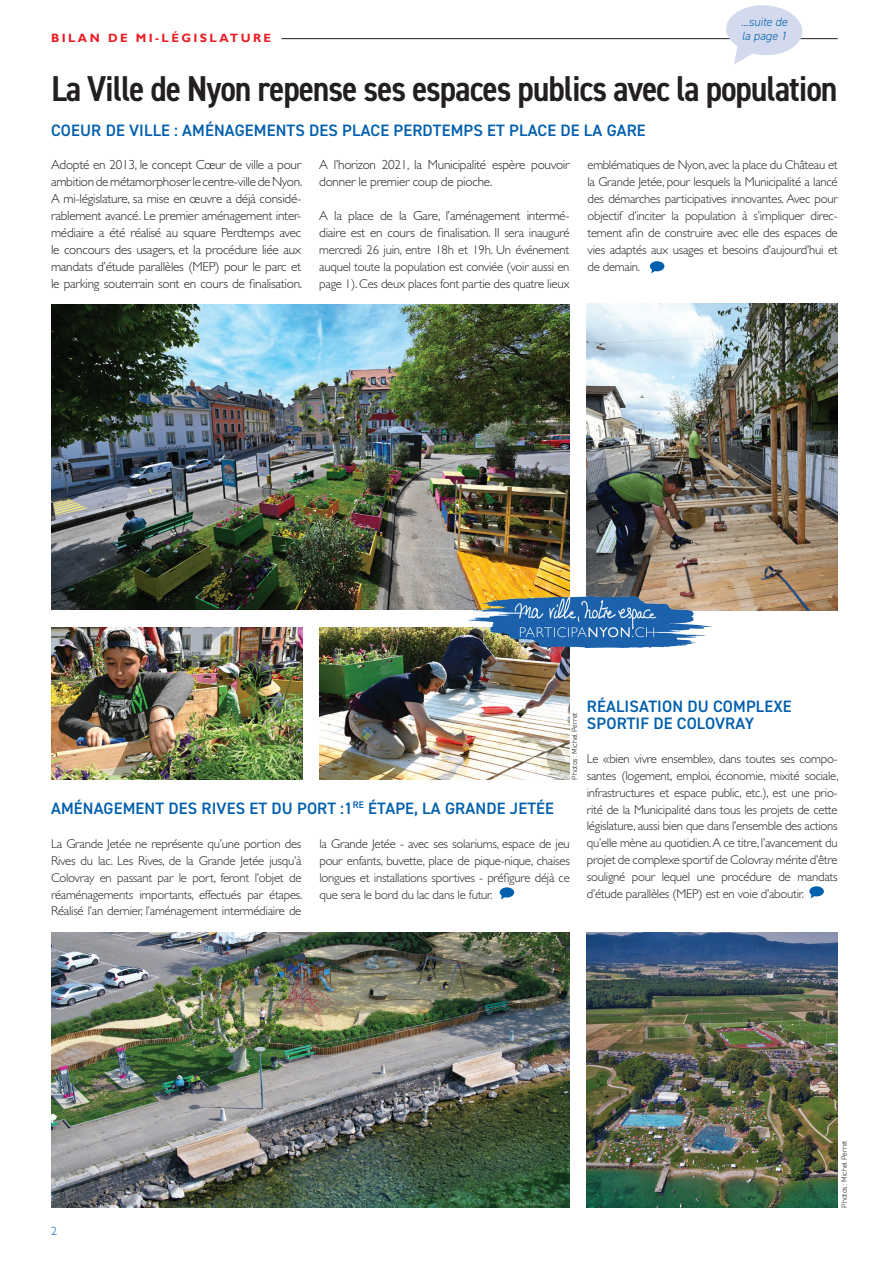
<style>
.page{position:relative;width:893px;height:1263px;background:#fff}
.page>*{position:absolute;margin:0;border:0;box-sizing:border-box;transform-origin:0 0}
.t1{font:600 condensed 36px "DIN2014";letter-spacing:-.03em;color:#231f20;scale:1.05 1}
.t2{font:600 16.5px/17px "DIN2014";letter-spacing:.01em;color:#015fae}
.t3{font:300 13.2px/17px "Gill Sans Std";letter-spacing:-.02em;color:#231f20}
.t4{font:300 12.75px/17px "Gill Sans Std";letter-spacing:-.02em;color:#231f20;text-align:justify}
.t5{font:700 12px "Gill Sans";letter-spacing:.2em;color:#ee1d23}
.t6{font:italic 300 12px/13.5px "DIN2014";letter-spacing:.005em;color:#015fae}
.t7{font:300 12px "Gill Sans Std";color:#015fae}
.t8{font:300 7.5px "DIN2014";color:#231f20}
.s1{font-size:12.75px}
</style>
<div class="page">
<img style="left:587px;top:304px;width:251px;height:306px">
<img style="left:319px;top:627px;width:251px;height:153px">
<img style="left:51px;top:932px;width:519px;height:276px">
<img style="left:51px;top:627px;width:251px;height:153px">
<img style="left:51px;top:305px;width:519px;height:304px">
<hr style="left:281px;top:38px;width:557px;height:1px;background:#231f20">
<svg style="left:726px;top:5px;width:77px;height:60px"></svg>
<svg style="left:650px;top:261px;width:14px;height:12px"></svg>
<svg style="left:500px;top:887px;width:14px;height:12px"></svg>
<svg style="left:809px;top:886px;width:15px;height:12px"></svg>
<img style="left:467px;top:597px;width:244px;height:51px">
<img style="left:587px;top:932px;width:251px;height:276px">
<p class="t5" style="left:51px;top:31px;width:222px">BILAN DE MI-LÉGISLATURE</p>
<p class="t6" style="left:741px;top:15px;width:47px">...suite de la page 1</p>
<h1 class="t1" style="left:51px;top:65px;width:751px">La Ville de Nyon repense ses espaces publics avec la population</h1>
<p class="t2" style="left:51px;top:121px;width:596px">COEUR DE VILLE : AMÉNAGEMENTS DES PLACE PERDTEMPS ET PLACE DE LA GARE</p>
<p class="t3" style="left:51px;top:157px;width:253px;text-align:justify">Adopté en 2013, le concept Cœur de ville a pour ambition de métamorphoser le centre-ville de Nyon.<br>A mi-législature, sa mise en œuvre a déjà considé&shy;rablement avancé. Le premier aménagement inter&shy;médiaire a été réalisé au square Perdtemps avec le concours des usagers, et la procédure liée aux mandats d’étude parallèles (MEP) pour le parc et le parking souterrain sont en cours de finalisation.</p>
<p class="t3" style="left:319px;top:157px;width:252px">A l’horizon 2021, la Municipalité espère pouvoir donner le premier coup de pioche.</p>
<p class="t3" style="left:319px;top:207px;width:252px">A la place de la Gare, l’aménagement intermé&shy;diaire est en cours de finalisation. Il <span class="s1">sera inauguré</span></p>
<p class="t4" style="left:319px;top:241px;width:252px">mercredi 26 juin, entre 18h et 19h. Un événement auquel toute la population est conviée (voir aussi en page 1). Ces deux places font partie des quatre lieux</p>
<p class="t4" style="left:587px;top:156px;width:252px">emblématiques de Nyon, avec la place du Château et la Grande Jetée, pour lesquels la Municipalité a lancé des démarches participatives innovantes. Avec pour objectif d’inciter la population à s’impliquer direc&shy;tement afin de construire avec elle des espaces de vies adaptés aux usages et besoins d’aujourd’hui et de demain.</p>
<p class="t2" style="left:51px;top:799px;width:504px">AMÉNAGEMENT DES RIVES ET DU PORT :1<sup>RE</sup> ÉTAPE, LA GRANDE JETÉE</p>
<p class="t8" style="left:570px;top:780px;width:69px;rotate:-90deg">Photos : Michel Perret</p>
<p class="t4" style="left:51px;top:835px;width:253px">La Grande Jetée ne représente qu’une portion des Rives du lac. Les Rives, de la Grande Jetée jusqu’à Colovray en passant par le port, feront l’objet de réaménagements importants, effectués par étapes.<br>Réalisé l’an dernier, l’aménagement intermédiaire de</p>
<p class="t4" style="left:319px;top:835px;width:252px">la Grande Jetée - avec ses solariums, espace de jeu pour enfants, buvette, place de pique-nique, chaises longues et installations sportives - préfigure déjà ce que sera le bord du lac dans le futur.</p>
<p class="t2" style="left:587px;top:697px;width:206px">RÉALISATION DU COMPLEXE<br>SPORTIF DE COLOVRAY</p>
<p class="t4" style="left:587px;top:750px;width:253px">Le «bien vivre ensemble», dans toutes ses compo&shy;santes (logement, emploi, économie, mixité sociale, infrastructures et espace public, etc.), est une prio&shy;rité de la Municipalité dans tous les projets de cette législature, aussi bien que dans l’ensemble des actions qu’elle mène au quotidien. A ce titre, l’avancement du projet de complexe sportif de Colovray mérite d’être souligné pour lequel une procédure de mandats d’étude parallèles (MEP) est en voie d’aboutir.</p>
<p class="t7" style="left:51px;top:1224px;width:7px">2</p>
<p class="t8" style="left:840px;top:1208px;width:69px;rotate:-90deg">Photos : Michel Perret</p>
</div>
